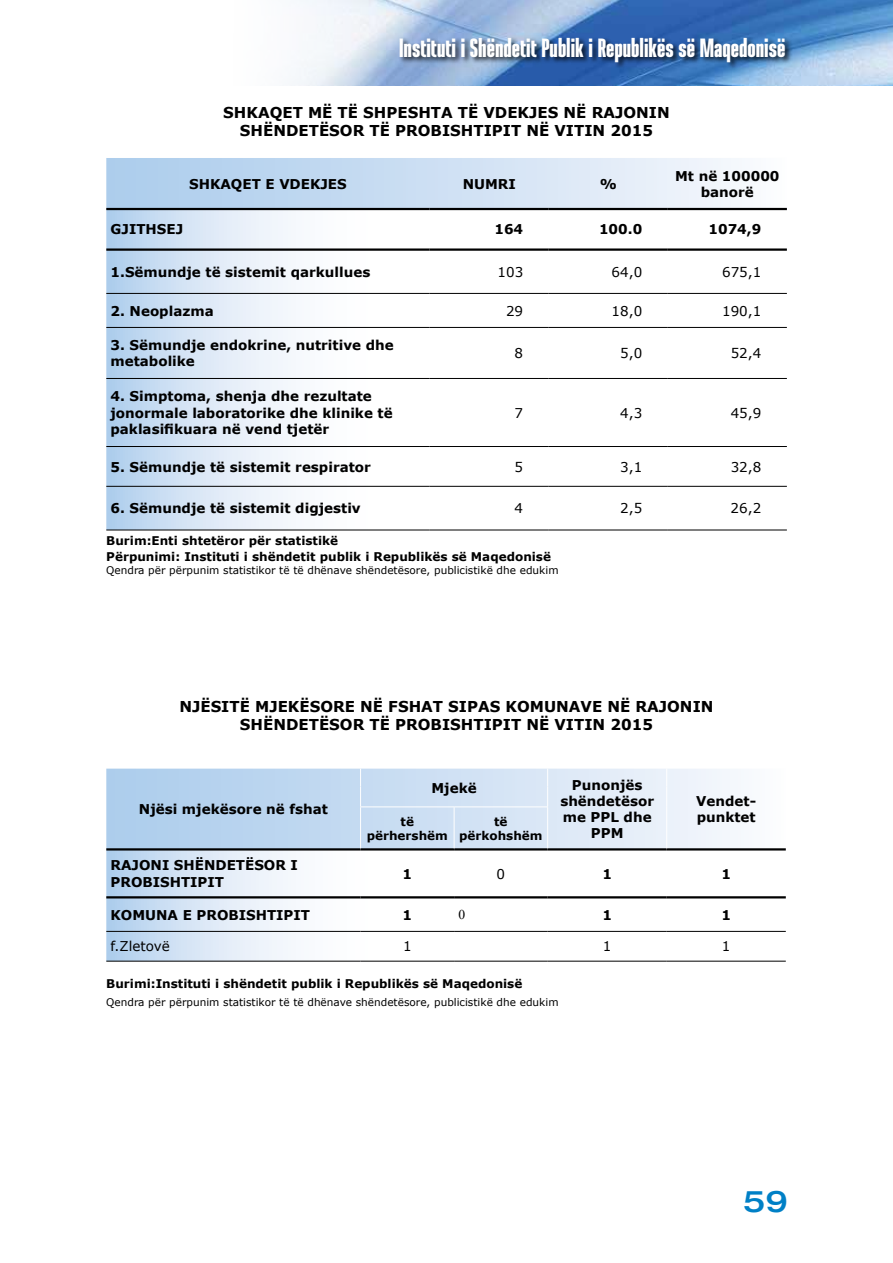
<style>
.page{position:relative;width:893px;height:1263px;background:#fff}
.page>*{position:absolute;margin:0;border:0;box-sizing:border-box;transform-origin:0 0}
.t1{font:500 expanded 30px "Helvetica Neue LT Pro";color:#0080c6}
.t2{font:900 26.4px "Ristretto Pro";color:#fff}
.t3{font:700 15px/18px "Verdana";color:#000;text-align:center}
.t4{font:700 13.5px/16.2px "Verdana";color:#000}
.t5{font:13.5px "Verdana";color:#000}
.t6{font:13.5px "Times New Roman";color:#000}
.t7{font:700 12px/14.4px "Verdana";color:#000;text-align:center}
.t8{font:10.5px "Verdana";color:#000}
</style>
<div class="page">
<img style="left:292px;top:0;width:601px;height:85px">
<div style="left:398px;top:36px;width:395px;height:33px;background:#000;opacity:.75"></div>
<svg style="left:106px;top:158px;width:681px;height:50px;background:#d0e1f3"></svg>
<svg style="left:106px;top:210px;width:324px;height:320px"></svg>
<svg style="left:106px;top:251px;width:324px;height:235px"></svg>
<hr style="left:430px;top:208px;width:119px;height:2px;background:#000">
<hr style="left:549px;top:208px;width:119px;height:2px;background:#000">
<hr style="left:668px;top:208px;width:119px;height:2px;background:#000">
<hr style="left:430px;top:248px;width:119px;height:3px;background:#000">
<hr style="left:549px;top:248px;width:119px;height:3px;background:#000">
<hr style="left:668px;top:248px;width:119px;height:3px;background:#000">
<hr style="left:430px;top:293px;width:119px;height:1px;background:#000">
<hr style="left:549px;top:293px;width:119px;height:1px;background:#000">
<hr style="left:668px;top:293px;width:119px;height:1px;background:#000">
<hr style="left:430px;top:327px;width:119px;height:1px;background:#000">
<hr style="left:549px;top:327px;width:119px;height:1px;background:#000">
<hr style="left:668px;top:327px;width:119px;height:1px;background:#000">
<hr style="left:430px;top:378px;width:119px;height:1px;background:#000">
<hr style="left:549px;top:378px;width:119px;height:1px;background:#000">
<hr style="left:668px;top:378px;width:119px;height:1px;background:#000">
<hr style="left:430px;top:446px;width:119px;height:1px;background:#000">
<hr style="left:549px;top:446px;width:119px;height:1px;background:#000">
<hr style="left:668px;top:446px;width:119px;height:1px;background:#000">
<hr style="left:430px;top:486px;width:119px;height:1px;background:#000">
<hr style="left:549px;top:486px;width:119px;height:1px;background:#000">
<hr style="left:668px;top:486px;width:119px;height:1px;background:#000">
<hr style="left:430px;top:530px;width:119px;height:1px;background:#000">
<hr style="left:549px;top:530px;width:119px;height:1px;background:#000">
<hr style="left:668px;top:530px;width:119px;height:1px;background:#000">
<hr style="left:106px;top:293px;width:324px;height:1px;background:#000">
<hr style="left:106px;top:327px;width:324px;height:1px;background:#000">
<hr style="left:106px;top:378px;width:324px;height:1px;background:#000">
<hr style="left:106px;top:446px;width:324px;height:1px;background:#000">
<hr style="left:106px;top:486px;width:324px;height:1px;background:#000">
<hr style="left:106px;top:530px;width:324px;height:1px;background:#000">
<hr style="left:106px;top:208px;width:324px;height:2px;background:#000">
<hr style="left:106px;top:248px;width:324px;height:3px;background:#000">
<svg style="left:106px;top:769px;width:632px;height:79px;background:#cddff3"></svg>
<svg style="left:106px;top:850px;width:680px;height:111px"></svg>
<svg style="left:106px;top:898px;width:680px;height:33px"></svg>
<hr style="left:106px;top:931px;width:255px;height:1px;background:#000">
<hr style="left:361px;top:931px;width:93px;height:1px;background:#000">
<hr style="left:454px;top:931px;width:94px;height:1px;background:#000">
<hr style="left:548px;top:931px;width:119px;height:1px;background:#000">
<hr style="left:667px;top:931px;width:119px;height:1px;background:#000">
<hr style="left:106px;top:961px;width:255px;height:1px;background:#000">
<hr style="left:361px;top:961px;width:93px;height:1px;background:#000">
<hr style="left:454px;top:961px;width:94px;height:1px;background:#000">
<hr style="left:548px;top:961px;width:119px;height:1px;background:#000">
<hr style="left:667px;top:961px;width:119px;height:1px;background:#000">
<hr style="left:106px;top:848px;width:255px;height:2px;background:#000">
<hr style="left:361px;top:848px;width:93px;height:2px;background:#000">
<hr style="left:454px;top:848px;width:94px;height:2px;background:#000">
<hr style="left:548px;top:848px;width:119px;height:2px;background:#000">
<hr style="left:667px;top:848px;width:119px;height:2px;background:#000">
<hr style="left:106px;top:896px;width:255px;height:2px;background:#000">
<hr style="left:361px;top:896px;width:93px;height:2px;background:#000">
<hr style="left:454px;top:896px;width:94px;height:2px;background:#000">
<hr style="left:548px;top:896px;width:119px;height:2px;background:#000">
<hr style="left:667px;top:896px;width:119px;height:2px;background:#000">
<svg style="left:360px;top:769px;width:1px;height:37px"></svg>
<svg style="left:547px;top:769px;width:1px;height:37px"></svg>
<svg style="left:666px;top:769px;width:1px;height:38px"></svg>
<hr style="left:666px;top:807px;width:1px;height:41px;background:#fff">
<hr style="left:360px;top:806px;width:94px;height:1px;background:#fff">
<hr style="left:360px;top:807px;width:1px;height:41px;background:#fff">
<hr style="left:454px;top:806px;width:94px;height:1px;background:#fff">
<hr style="left:454px;top:807px;width:1px;height:41px;background:#fff">
<hr style="left:547px;top:807px;width:1px;height:41px;background:#fff">
<h2 class="t2" style="left:399px;top:32px;width:388px">Instituti i Shëndetit Publik i Republikës së Maqedonisë</h2>
<p class="t3" style="left:223px;top:103px;width:448px">SHKAQET MË TË SHPESHTA TË VDEKJES NË RAJONIN<br>SHËNDETËSOR TË PROBISHTIPIT NË VITIN 2015</p>
<p class="t4" style="left:189px;top:175px;width:159px">SHKAQET E VDEKJES</p>
<p class="t4" style="left:463px;top:175px;width:55px">NUMRI</p>
<p class="t4" style="left:600px;top:175px;width:19px">%</p>
<p class="t4" style="left:675px;top:167px;width:106px;text-align:center">Mt në 100000 banorë</p>
<p class="t4" style="left:111px;top:221px;width:74px">GJITHSEJ</p>
<p class="t4" style="left:494px;top:221px;width:30px">164</p>
<p class="t4" style="left:599px;top:221px;width:45px">100.0</p>
<p class="t4" style="left:708px;top:221px;width:54px">1074,9</p>
<p class="t4" style="left:111px;top:263px;width:261px">1.Sëmundje të sistemit qarkullues</p>
<p class="t5" style="left:497px;top:263px;width:27px">103</p>
<p class="t5" style="left:612px;top:263px;width:32px">64,0</p>
<p class="t5" style="left:722px;top:263px;width:41px">675,1</p>
<p class="t4" style="left:111px;top:302px;width:105px">2. Neoplazma</p>
<p class="t5" style="left:506px;top:302px;width:19px">29</p>
<p class="t5" style="left:612px;top:302px;width:32px">18,0</p>
<p class="t5" style="left:722px;top:302px;width:41px">190,1</p>
<p class="t4" style="left:111px;top:337px;width:285px">3. Sëmundje endokrine, nutritive dhe metabolike</p>
<p class="t5" style="left:515px;top:345px;width:10px">8</p>
<p class="t5" style="left:620px;top:345px;width:24px">5,0</p>
<p class="t5" style="left:731px;top:345px;width:32px">52,4</p>
<p class="t4" style="left:111px;top:388px;width:284px">4. Simptoma, shenja dhe rezultate jonormale laboratorike dhe klinike të paklasifikuara në vend tjetër</p>
<p class="t5" style="left:515px;top:404px;width:10px">7</p>
<p class="t5" style="left:620px;top:404px;width:24px">4,3</p>
<p class="t5" style="left:731px;top:404px;width:32px">45,9</p>
<p class="t4" style="left:111px;top:458px;width:262px">5. Sëmundje të sistemit respirator</p>
<p class="t5" style="left:515px;top:458px;width:10px">5</p>
<p class="t5" style="left:620px;top:458px;width:24px">3,1</p>
<p class="t5" style="left:731px;top:458px;width:32px">32,8</p>
<p class="t4" style="left:110px;top:500px;width:252px">6. Sëmundje të sistemit digjestiv</p>
<p class="t5" style="left:515px;top:500px;width:10px">4</p>
<p class="t5" style="left:620px;top:500px;width:24px">2,5</p>
<p class="t5" style="left:731px;top:500px;width:32px">26,2</p>
<p class="t7" style="left:106px;top:532px;width:446px;line-height:16.2px;text-align:left">Burim:Enti shtetëror për statistikë<br>Përpunimi: Instituti i shëndetit publik i Republikës së Maqedonisë</p>
<p class="t8" style="left:106px;top:563px;width:454px">Qendra për përpunim statistikor të të dhënave shëndetësore, publicistikë dhe edukim</p>
<p class="t3" style="left:179px;top:697px;width:536px">NJËSITË MJEKËSORE NË FSHAT SIPAS KOMUNAVE NË RAJONIN<br>SHËNDETËSOR TË PROBISHTIPIT NË VITIN 2015</p>
<p class="t4" style="left:139px;top:801px;width:191px">Njësi mjekësore në fshat</p>
<p class="t4" style="left:431px;top:779px;width:47px">Mjekë</p>
<p class="t4" style="left:560px;top:776px;width:95px;text-align:center">Punonjës shëndetësor me PPL dhe<br>PPM</p>
<p class="t7" style="left:367px;top:813px;width:83px">të përhershëm</p>
<p class="t7" style="left:459px;top:813px;width:85px">të përkohshëm</p>
<p class="t4" style="left:696px;top:793px;width:61px">Vendet&shy;punktet</p>
<p class="t4" style="left:111px;top:857px;width:189px">RAJONI SHËNDETËSOR I<br>PROBISHTIPIT</p>
<p class="t4" style="left:403px;top:865px;width:11px">1</p>
<p class="t5" style="left:497px;top:865px;width:10px">0</p>
<p class="t4" style="left:602px;top:865px;width:11px">1</p>
<p class="t4" style="left:721px;top:865px;width:11px">1</p>
<p class="t4" style="left:111px;top:906px;width:201px">KOMUNA E PROBISHTIPIT</p>
<p class="t4" style="left:403px;top:906px;width:11px">1</p>
<p class="t6" style="left:458px;top:905px;width:8px">0</p>
<p class="t4" style="left:602px;top:906px;width:11px">1</p>
<p class="t4" style="left:721px;top:906px;width:11px">1</p>
<p class="t5" style="left:111px;top:938px;width:61px">f.Zletovë</p>
<p class="t5" style="left:403px;top:938px;width:10px">1</p>
<p class="t5" style="left:603px;top:938px;width:10px">1</p>
<p class="t5" style="left:722px;top:938px;width:10px">1</p>
<p class="t7" style="left:106px;top:976px;width:418px">Burimi:Instituti i shëndetit publik i Republikës së Maqedonisë</p>
<p class="t8" style="left:106px;top:995px;width:454px">Qendra për përpunim statistikor të të dhënave shëndetësore, publicistikë dhe edukim</p>
<h1 class="t1" style="left:743px;top:1183px;width:46px">59</h1>
</div>
